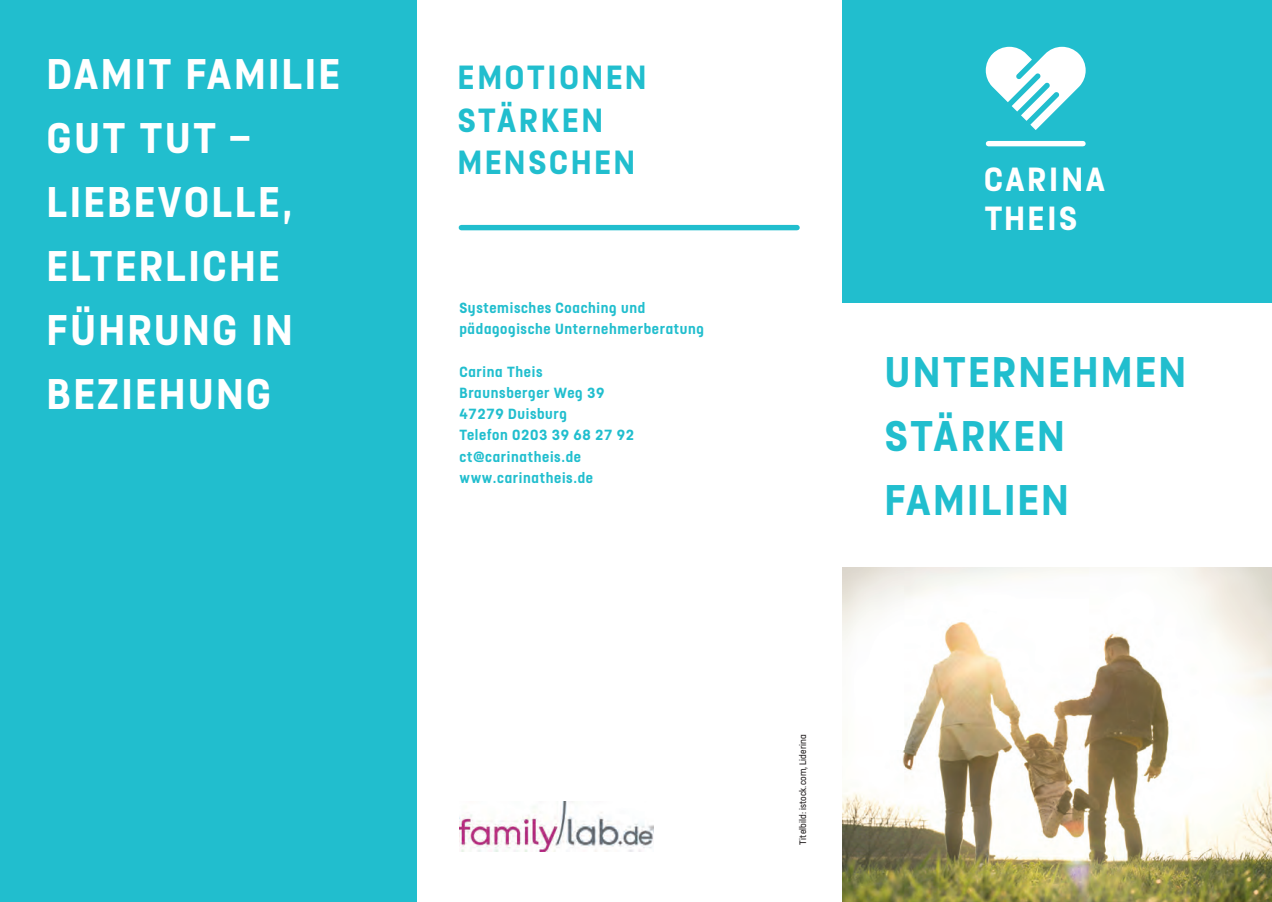
<style>
.page{position:relative;width:1272px;height:902px;background:#fff}
.page>*{position:absolute;margin:0;border:0;box-sizing:border-box;transform-origin:0 0}
.t1{font:700 48px/63.8px "FS Dillon";letter-spacing:.06em;color:#fff}
.t2{font:700 48px/63.8px "FS Dillon";letter-spacing:.06em;color:#21bece}
.t3{font:700 37.5px/42.6px "FS Dillon";letter-spacing:.08em;color:#21bece}
.t4{font:700 37.5px/38.2px "FS Dillon";letter-spacing:.08em;color:#fff}
.t5{font:700 16.5px/21.3px "FS Dillon";letter-spacing:.04em;color:#21bece}
.t6{font:10.5px "FS Dillon";letter-spacing:.01em;color:#231f20}
</style>
<div class="page">
<img style="left:842px;top:567px;width:429px;height:334px">
<div style="left:842px;top:0;width:429px;height:302px;background:#21bece"></div>
<svg style="left:985px;top:47px;width:100px;height:83px"></svg>
<div style="left:988px;top:141px;width:94px;height:5px;background:#fff"></div>
<img style="left:459px;top:801px;width:194px;height:50px">
<div style="left:461px;top:225px;width:336px;height:5px;background:#21bece"></div>
<div style="left:0;top:0;width:417px;height:901px;background:#21bece"></div>
<h1 class="t1" style="left:47px;top:38px;width:294px">DAMIT FAMILIE<br>GUT TUT –<br>LIEBEVOLLE,<br>ELTERLICHE<br>FÜHRUNG IN<br>BEZIEHUNG</h1>
<h2 class="t3" style="left:458px;top:53px;width:190px">EMOTIONEN<br>STÄRKEN<br>MENSCHEN</h2>
<p class="t5" style="left:459px;top:295px;width:246px">Systemisches Coaching und pädagogische Unternehmerberatung</p>
<p class="t5" style="left:459px;top:359px;width:176px">Carina Theis<br>Braunsberger Weg 39<br>47279 Duisburg<br>Telefon 0203 39 68 27 92 ct@carinatheis.de www.carinatheis.de</p>
<h2 class="t4" style="left:984px;top:157px;width:122px">CARINA<br>THEIS</h2>
<h1 class="t2" style="left:884px;top:336px;width:302px">UNTERNEHMEN<br>STÄRKEN<br>FAMILIEN</h1>
<p class="t6" style="left:795px;top:844px;width:112px;rotate:-90deg">Titelbild: istock.com, Liderina</p>
</div>
